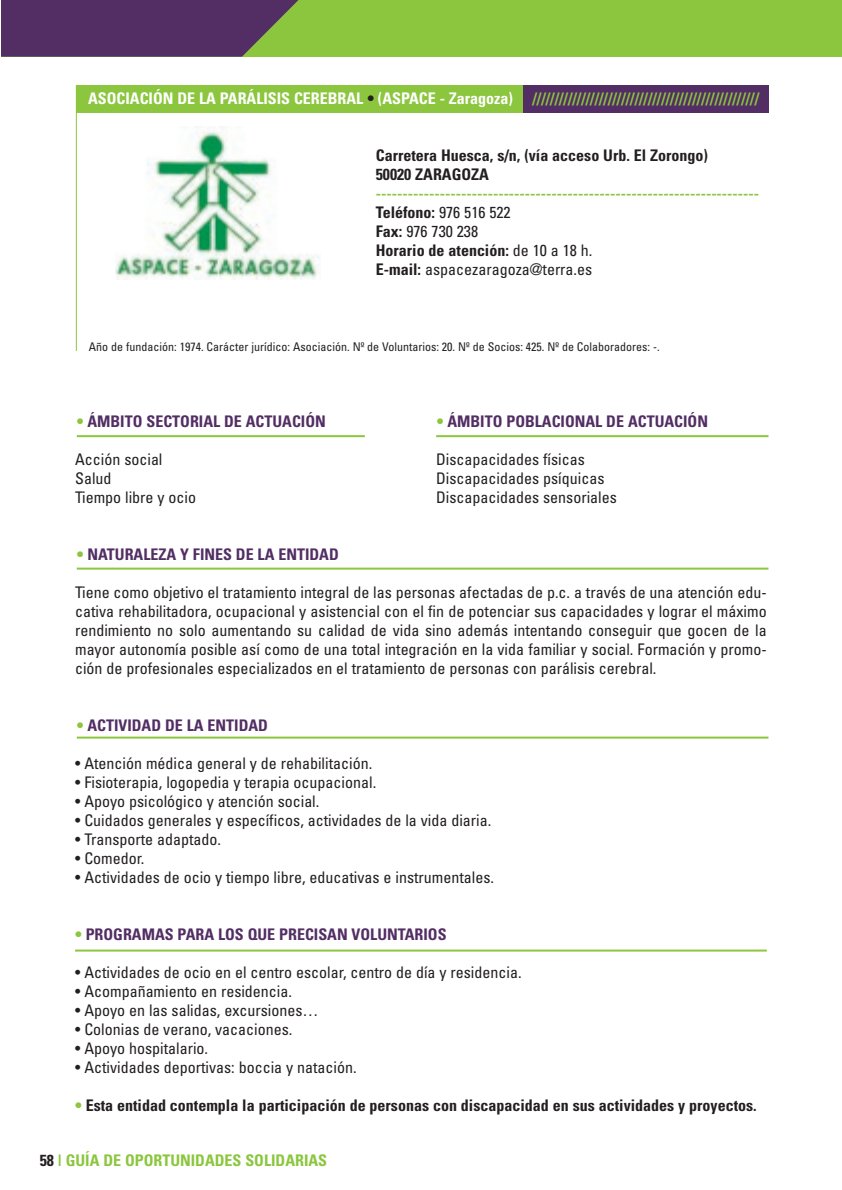
<style>
.page{position:relative;width:842px;height:1190px;background:#fff}
.page>*{position:absolute;margin:0;border:0;box-sizing:border-box;transform-origin:0 0}
.t1{font:condensed 16px/19px "Univers";color:#231f20}
.t2{font:700 condensed 16px "Univers";color:#8bc63e}
.t3{font:700 condensed 16px/19px "Univers";color:#231f20}
.t4{font:700 condensed 16px "Univers";color:#522e64}
.t5{font:700 condensed 16px "Univers";color:#fff}
.t6{font:condensed 12px "Univers";color:#231f20}
.s1{color:#231f20}
.s2{font-weight:700}
.s3{color:#8bc63e}
</style>
<div class="page">
<div style="left:76px;top:85px;width:692px;height:28px;background:#522e64"></div>
<hr style="left:76px;top:85px;width:1px;height:266px;background:#8bc63e">
<hr style="left:77px;top:568px;width:691px;height:2px;background:#8bc63e">
<hr style="left:77px;top:737px;width:691px;height:2px;background:#8bc63e">
<hr style="left:75px;top:950px;width:692px;height:2px;background:#8bc63e">
<hr style="left:77px;top:435px;width:288px;height:2px;background:#8bc63e">
<hr style="left:436px;top:435px;width:332px;height:2px;background:#8bc63e">
<div style="left:1px;top:0;width:841px;height:57px;background:#8bc63e"></div>
<svg style="left:1px;top:0;width:298px;height:57px;background:#573d60"></svg>
<div style="left:76px;top:85px;width:446px;height:28px;background:#8bc63e"></div>
<img style="left:116px;top:127px;width:203px;height:152px">
<p class="t5" style="left:88px;top:92px;width:426px">ASOCIACIÓN DE LA PARÁLISIS CEREBRAL <span class="s1">•</span> (ASPACE - Zaragoza)</p>
<p class="t2" style="left:532px;top:92px;width:228px">///////////////////////////////////////////////////</p>
<p class="t3" style="left:376px;top:147px;width:334px">Carretera Huesca, s/n, (vía acceso Urb. El Zorongo)<br>50020 ZARAGOZA</p>
<p class="t1" style="left:376px;top:204px;width:218px"><span class="s2">Teléfono:</span> 976 516 522<br><span class="s2">Fax:</span> 976 730 238<br><span class="s2">Horario de atención:</span> de 10 a 18 h.<br><span class="s2">E-mail:</span> aspacezaragoza@terra.es</p>
<p class="t2" style="left:376px;top:187px;width:385px">------------------------------------------------------------------------</p>
<p class="t6" style="left:89px;top:342px;width:572px">Año de fundación: 1974. Carácter jurídico: Asociación. Nº de Voluntarios: 20. Nº de Socios: 425. Nº de Colaboradores: -.</p>
<p class="t4" style="left:77px;top:415px;width:250px"><span class="s3">•</span> ÁMBITO SECTORIAL DE ACTUACIÓN</p>
<p class="t1" style="left:75px;top:451px;width:122px">Acción social<br>Salud<br>Tiempo libre y ocio</p>
<p class="t4" style="left:77px;top:548px;width:264px"><span class="s3">•</span> NATURALEZA Y FINES DE LA ENTIDAD</p>
<p class="t4" style="left:437px;top:415px;width:273px"><span class="s3">•</span> ÁMBITO POBLACIONAL DE ACTUACIÓN</p>
<p class="t1" style="left:436px;top:451px;width:182px">Discapacidades físicas<br>Discapacidades psíquicas<br>Discapacidades sensoriales</p>
<p class="t1" style="left:75px;top:584px;width:693px;text-align:justify">Tiene como objetivo el tratamiento integral de las personas afectadas de p.c. a través de una atención edu&shy;cativa rehabilitadora, ocupacional y asistencial con el fin de potenciar sus capacidades y lograr el máximo rendimiento no solo aumentando su calidad de vida sino además intentando conseguir que gocen de la mayor autonomía posible así como de una total integración en la vida familiar y social. Formación y promo&shy;ción de profesionales especializados en el tratamiento de personas con parálisis cerebral.</p>
<p class="t4" style="left:77px;top:719px;width:193px"><span class="s3">•</span> ACTIVIDAD DE LA ENTIDAD</p>
<p class="t1" style="left:75px;top:755px;width:299px">• Atención médica general y de rehabilitación.</p>
<p class="t1" style="left:75px;top:774px;width:303px">• Fisioterapia, logopedia y terapia ocupacional.</p>
<p class="t1" style="left:75px;top:793px;width:246px">• Apoyo psicológico y atención social.</p>
<p class="t1" style="left:75px;top:812px;width:418px">• Cuidados generales y específicos, actividades de la vida diaria.</p>
<p class="t1" style="left:75px;top:831px;width:148px">• Transporte adaptado.</p>
<p class="t1" style="left:75px;top:850px;width:71px">• Comedor.</p>
<p class="t1" style="left:75px;top:869px;width:420px">• Actividades de ocio y tiempo libre, educativas e instrumentales.</p>
<p class="t4" style="left:75px;top:928px;width:373px"><span class="s3">•</span> PROGRAMAS PARA LOS QUE PRECISAN VOLUNTARIOS</p>
<p class="t1" style="left:75px;top:964px;width:448px">• Actividades de ocio en el centro escolar, centro de día y residencia.</p>
<p class="t1" style="left:75px;top:983px;width:218px">• Acompañamiento en residencia.</p>
<p class="t1" style="left:75px;top:1002px;width:245px">• Apoyo en las salidas, excursiones…</p>
<p class="t1" style="left:75px;top:1021px;width:219px">• Colonias de verano, vacaciones.</p>
<p class="t1" style="left:75px;top:1040px;width:135px">• Apoyo hospitalario.</p>
<p class="t1" style="left:75px;top:1059px;width:283px">• Actividades deportivas: boccia y natación.</p>
<p class="t3" style="left:75px;top:1097px;width:683px"><span class="s3">•</span> Esta entidad contempla la participación de personas con discapacidad en sus actividades y proyectos.</p>
<p class="t2" style="left:40px;top:1155px;width:289px"><span class="s1">58</span> | GUÍA DE OPORTUNIDADES SOLIDARIAS</p>
</div>
